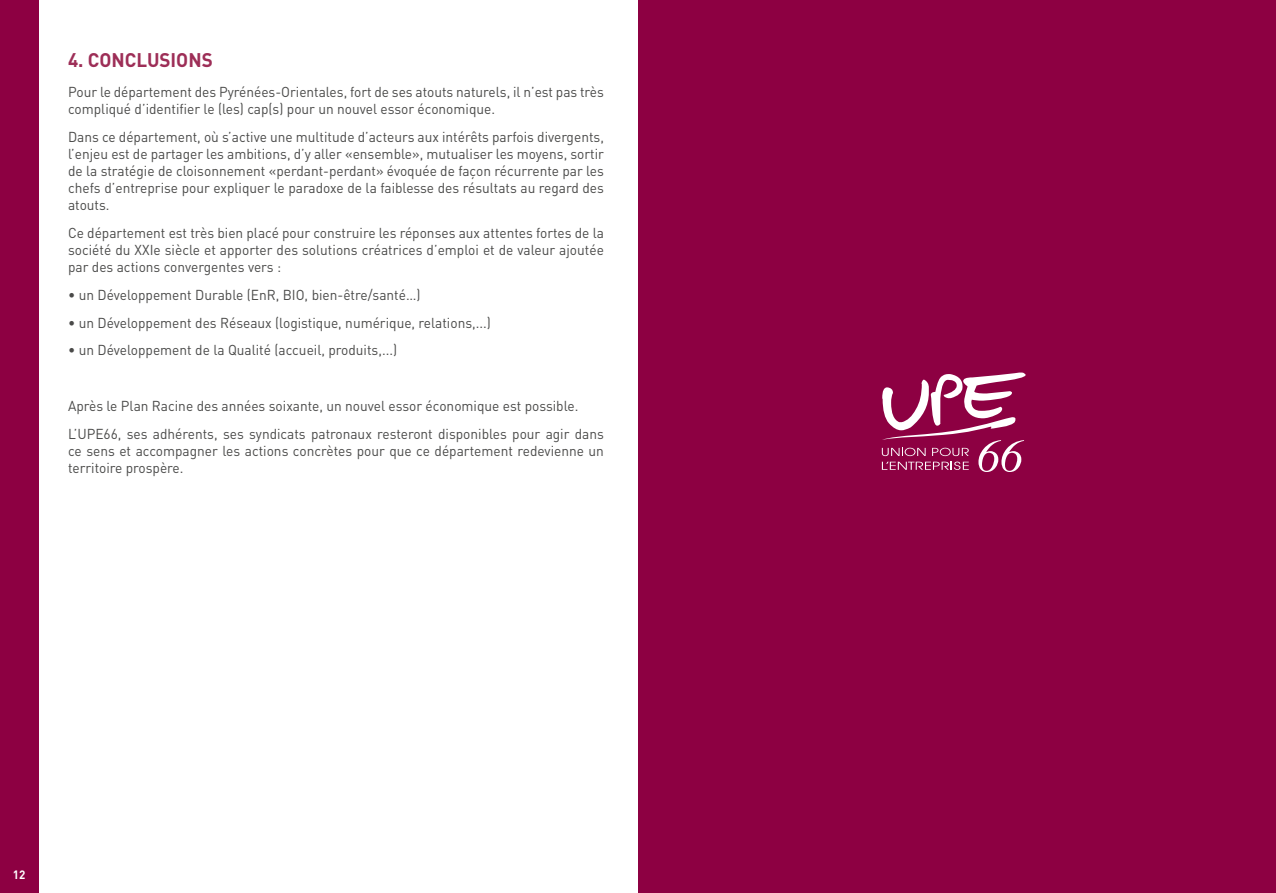
<style>
.page{position:relative;width:1276px;height:893px;background:#fff}
.page>*{position:absolute;margin:0;border:0;box-sizing:border-box;transform-origin:0 0}
.t1{font:700 19.5px "DIN";color:#9d2e57;scale:.96 1}
.t2{font:14.25px/17.1px "DIN";color:#4a4a49;scale:.96 1}
.t3{font:700 12px "DIN";color:#fff;scale:.96 1}
</style>
<div class="page">
<div style="left:0;top:0;width:38px;height:893px;background:#8d0042"></div>
<div style="left:638px;top:0;width:638px;height:893px;background:#8d0042"></div>
<svg style="left:882px;top:372px;width:143px;height:100px"></svg>
<h1 class="t1" style="left:68px;top:47px;width:152px">4. CONCLUSIONS</h1>
<p class="t2" style="left:68px;top:83px;width:560px">Pour le département des Pyrénées-Orientales, fort de ses atouts naturels, il n’est pas très compliqué d’identifier le (les) cap(s) pour un nouvel essor économique.</p>
<p class="t2" style="left:68px;top:128px;width:560px;text-align:justify">Dans ce département, où s’active une multitude d’acteurs aux intérêts parfois divergents, l’enjeu est de partager les ambitions, d’y aller «ensemble», mutualiser les moyens, sortir de la stratégie de cloisonnement «perdant-perdant» évoquée de façon récurrente par les chefs d’entreprise pour expliquer le paradoxe de la faiblesse des résultats au regard des atouts.</p>
<p class="t2" style="left:68px;top:224px;width:560px;text-align:justify">Ce département est très bien placé pour construire les réponses aux attentes fortes de la société du XXIe siècle et apporter des solutions créatrices d’emploi et de valeur ajoutée par des actions convergentes vers :</p>
<p class="t2" style="left:68px;top:286px;width:368px">• un Développement Durable (EnR, BIO, bien-être/santé…)</p>
<p class="t2" style="left:68px;top:314px;width:442px">• un Développement des Réseaux (logistique, numérique, relations,...)</p>
<p class="t2" style="left:68px;top:341px;width:344px">• un Développement de la Qualité (accueil, produits,...)</p>
<p class="t2" style="left:68px;top:392px;width:560px;line-height:27.8px">Après le Plan Racine des années soixante, un nouvel essor économique est possible.<br>L’UPE66, ses adhérents, ses syndicats patronaux resteront disponibles pour agir dans</p>
<p class="t2" style="left:68px;top:442px;width:560px">ce sens et accompagner les actions concrètes pour que ce département redevienne un territoire prospère.</p>
<p class="t3" style="left:13px;top:867px;width:15px">12</p>
</div>
